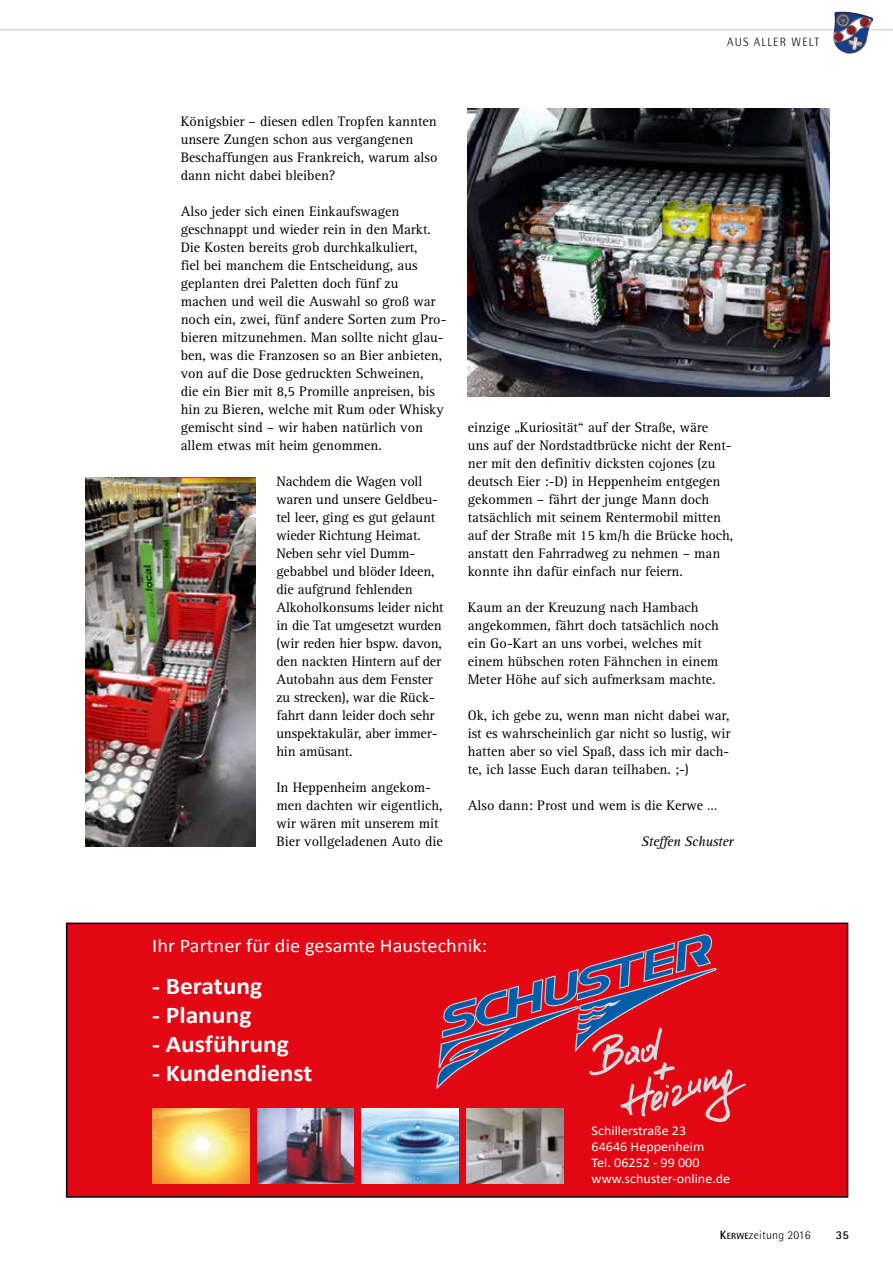
<style>
.page{position:relative;width:893px;height:1263px;background:#fff}
.page>*{position:absolute;margin:0;border:0;box-sizing:border-box;transform-origin:0 0}
.t1{font:700 24.15px "Calibri";color:#fff;scale:1.06 1}
.t2{font:19.35px "Calibri";color:#fff;scale:1.06 1}
.t3{font:14.25px/18px "Rotis Serif Std";color:#000}
.t4{font:italic 14.25px "Rotis Serif Std";letter-spacing:-.02em;color:#000}
.t5{font:13.35px/16px "Calibri";color:#fff;scale:1.06 1}
.t6{font:300 12px "Rotis Semi Sans Std";letter-spacing:.015em;color:#000}
.t7{font:300 12px "Rotis Semi Sans Std";letter-spacing:.1em;color:#000}
.t8{font:700 12px "Rotis Sans Serif Std";color:#000}
.s1{font-weight:700}
.s2{font-weight:700;font-size:9px}
</style>
<div class="page">
<hr style="left:0;top:29px;width:893px;height:2px;background:#dadada">
<svg style="left:65px;top:922px;width:784px;height:276px;background:#d1242f"></svg>
<img style="left:85px;top:477px;width:170px;height:369px">
<img style="left:468px;top:108px;width:361px;height:288px">
<p class="t7" style="left:727px;top:35px;width:94px">AUS ALLER WELT</p>
<p class="t3" style="left:181px;top:113px;width:258px">Königsbier – diesen edlen Tropfen kannten unsere Zungen schon aus vergangenen Beschaffungen aus Frankreich, warum also dann nicht dabei bleiben?</p>
<p class="t3" style="left:181px;top:203px;width:267px">Also jeder sich einen Einkaufswagen geschnappt und wieder rein in den Markt.<br>Die Kosten bereits grob durchkalkuliert,<br>fiel bei manchem die Entscheidung, aus geplanten drei Paletten doch fünf zu machen und weil die Auswahl so groß war noch ein, zwei, fünf andere Sorten zum Pro&shy;bieren mitzunehmen. Man sollte nicht glau&shy;ben, was die Franzosen so an Bier anbieten, von auf die Dose gedruckten Schweinen,<br>die ein Bier mit 8,5 Promille anpreisen, bis hin zu Bieren, welche mit Rum oder Whisky gemischt sind – wir haben natürlich von allem etwas mit heim genommen.</p>
<p class="t3" style="left:276px;top:473px;width:169px">Nachdem die Wagen voll waren und unsere Geldbeu&shy;tel leer, ging es gut gelaunt wieder Richtung Heimat.<br>Neben sehr viel Dumm&shy;gebabbel und blöder Ideen, die aufgrund fehlenden<br>Alkoholkonsums leider nicht in die Tat umgesetzt wurden (wir reden hier bspw. davon, den nackten Hintern auf der<br>Autobahn aus dem Fenster zu strecken), war die Rück&shy;fahrt dann leider doch sehr unspektakulär, aber immer&shy;hin amüsant.</p>
<p class="t3" style="left:276px;top:779px;width:168px">In Heppenheim angekom&shy;men dachten wir eigentlich, wir wären mit unserem mit<br>Bier vollgeladenen Auto die</p>
<p class="t3" style="left:468px;top:419px;width:267px">einzige „Kuriosität“ auf der Straße, wäre<br>uns auf der Nordstadtbrücke nicht der Rent&shy;ner mit den definitiv dicksten cojones (zu deutsch Eier :-D) in Heppenheim entgegen gekommen – fährt der junge Mann doch tatsächlich mit seinem Rentermobil mitten auf der Straße mit 15 km/h die Brücke hoch, anstatt den Fahrradweg zu nehmen – man konnte ihn dafür einfach nur feiern.</p>
<p class="t3" style="left:468px;top:599px;width:252px">Kaum an der Kreuzung nach Hambach angekommen, fährt doch tatsächlich noch ein Go-Kart an uns vorbei, welches mit einem hübschen roten Fähnchen in einem Meter Höhe auf sich aufmerksam machte.</p>
<p class="t3" style="left:468px;top:707px;width:264px;text-align:justify">Ok, ich gebe zu, wenn man nicht dabei war, ist es wahrscheinlich gar nicht so lustig, wir hatten aber so viel Spaß, dass ich mir dach&shy;te, ich lasse Euch daran teilhaben. ;-)</p>
<p class="t3" style="left:468px;top:797px;width:251px">Also dann: Prost und wem is die Kerwe …</p>
<p class="t4" style="left:641px;top:833px;width:94px">Steffen Schuster</p>
<h2 class="t2" style="left:152px;top:934px;width:317px">Ihr Partner für die gesamte Haustechnik:</h2>
<h1 class="t1" style="left:152px;top:971px;width:105px">- Beratung</h1>
<h1 class="t1" style="left:152px;top:1000px;width:95px">- Planung</h1>
<h1 class="t1" style="left:152px;top:1029px;width:130px">- Ausführung</h1>
<h1 class="t1" style="left:152px;top:1058px;width:152px">- Kundendienst</h1>
<p class="t5" style="left:592px;top:1122px;width:132px">Schillerstraße 23<br>64646 Heppenheim<br>Tel. 06252 - 99 000 www.schuster-online.de</p>
<p class="t6" style="left:720px;top:1228px;width:92px"><span class="s1">K</span><span class="s2">ERWE</span>zeitung 2016</p>
<p class="t8" style="left:836px;top:1227px;width:15px">35</p>
</div>
